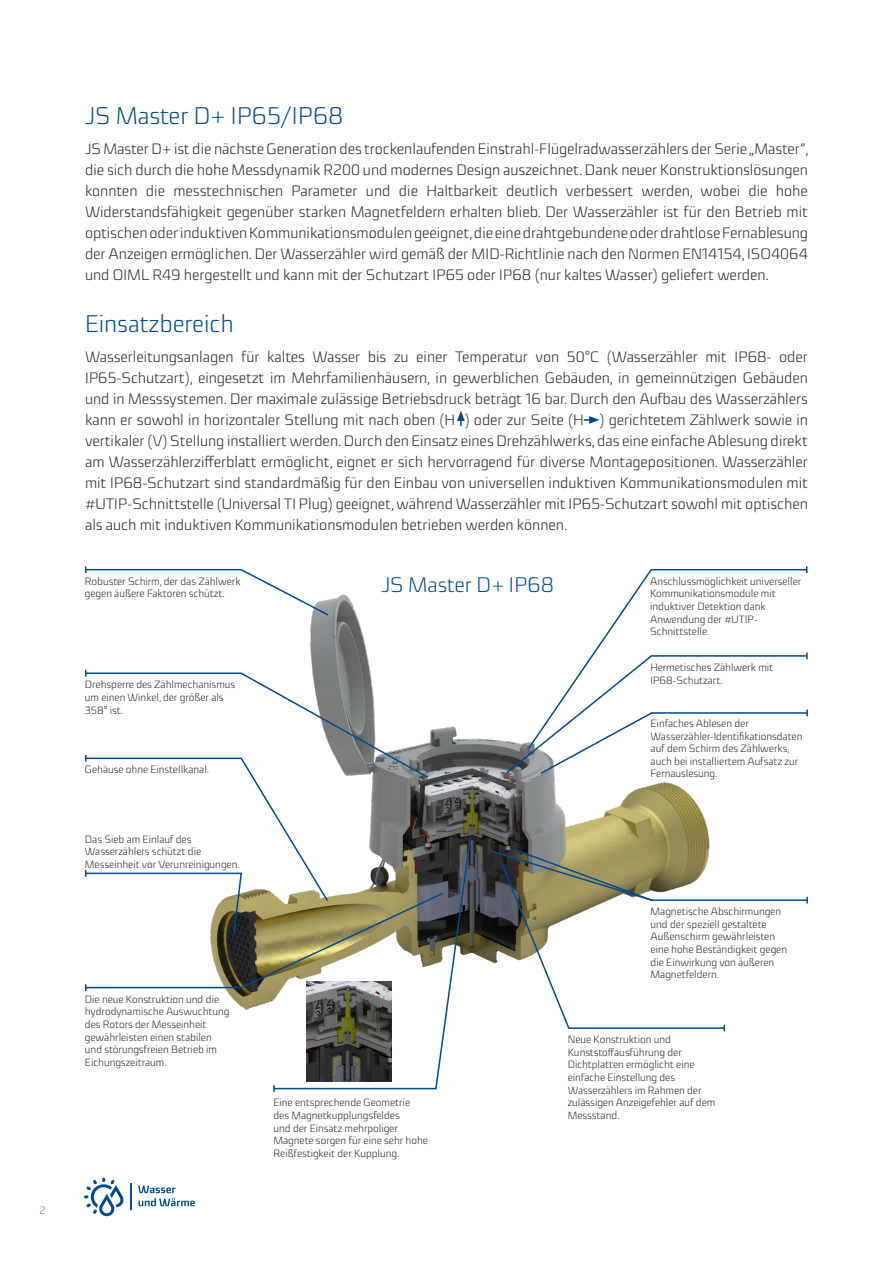
<style>
.page{position:relative;width:893px;height:1263px;background:#fff}
.page>*{position:absolute;margin:0;border:0;box-sizing:border-box;transform-origin:0 0}
.t1{font:300 24px "Sica";color:#01498e}
.t2{font:300 21px "Sica";color:#01498e}
.t3{font:300 15px/21px "Sica";color:#231f20;text-align:justify}
.t4{font:300 10.5px/12.6px "Sica";color:#231f20}
.t5{font:300 10.5px "Sica";color:#6c6d70}
</style>
<div class="page">
<svg style="left:84px;top:1177px;width:40px;height:39px"></svg>
<svg style="left:130px;top:1183px;width:1px;height:27px"></svg>
<svg style="left:138px;top:1185px;width:57px;height:21px"></svg>
<img style="left:227px;top:594px;width:483px;height:416px">
<svg style="left:457px;top:410px;width:8px;height:16px"></svg>
<svg style="left:584px;top:416px;width:16px;height:8px"></svg>
<svg style="left:85px;top:566px;width:245px;height:51px"></svg>
<svg style="left:273px;top:836px;width:199px;height:254px"></svg>
<svg style="left:273px;top:1085px;width:2px;height:7px"></svg>
<svg style="left:505px;top:652px;width:205px;height:123px"></svg>
<svg style="left:527px;top:568px;width:281px;height:182px"></svg>
<svg style="left:85px;top:670px;width:360px;height:321px"></svg>
<svg style="left:489px;top:847px;width:319px;height:184px"></svg>
<p class="t5" style="left:40px;top:1202px;width:8px">2</p>
<h1 class="t1" style="left:85px;top:99px;width:260px">JS Master D+ IP65/IP68</h1>
<p class="t3" style="left:85px;top:138px;width:725px">JS Master D+ ist die nächste Generation des trockenlaufenden Einstrahl-Flügelradwasserzählers der Serie „Master“, die sich durch die hohe Messdynamik R200 und modernes Design auszeichnet. Dank neuer Konstruktionslösungen konnten die messtechnischen Parameter und die Haltbarkeit deutlich verbessert werden, wobei die hohe Widerstandsfähigkeit gegenüber starken Magnetfeldern erhalten blieb. Der Wasserzähler ist für den Betrieb mit optischen oder induktiven Kommunikationsmodulen geeignet, die eine drahtgebundene oder drahtlose Fernablesung der Anzeigen ermöglichen. Der Wasserzähler wird gemäß der MID-Richtlinie nach den Normen EN14154, ISO4064 und OIML R49 hergestellt und kann mit der Schutzart IP65 oder IP68 (nur kaltes Wasser) geliefert werden.</p>
<h1 class="t1" style="left:85px;top:307px;width:150px">Einsatzbereich</h1>
<p class="t3" style="left:85px;top:346px;width:724px">Wasserleitungsanlagen für kaltes Wasser bis zu einer Temperatur von 50°C (Wasserzähler mit IP68- oder IP65-Schutzart), eingesetzt im Mehrfamilienhäusern, in gewerblichen Gebäuden, in gemeinnützigen Gebäuden und in Messsystemen. Der maximale zulässige Betriebsdruck beträgt 16 bar. Durch den Aufbau des Wasserzählers kann er sowohl in horizontaler Stellung mit nach oben (H ) oder zur Seite (H ) gerichtetem Zählwerk sowie in vertikaler (V) Stellung installiert werden. Durch den Einsatz eines Drehzählwerks, das eine einfache Ablesung direkt am Wasserzählerzifferblatt ermöglicht, eignet er sich hervorragend für diverse Montagepositionen. Wasserzähler mit IP68-Schutzart sind standardmäßig für den Einbau von universellen induktiven Kommunikationsmodulen mit #UTIP-Schnittstelle (Universal TI Plug) geeignet, während Wasserzähler mit IP65-Schutzart sowohl mit optischen als auch mit induktiven Kommunikationsmodulen betrieben werden können.</p>
<p class="t4" style="left:85px;top:575px;width:157px">Robuster Schirm, der das Zählwerk gegen äußere Faktoren schützt.</p>
<p class="t4" style="left:85px;top:678px;width:152px">Drehsperre des Zählmechanismus um einen Winkel, der größer als<br>358° ist.</p>
<p class="t4" style="left:85px;top:763px;width:126px">Gehäuse ohne Einstellkanal.</p>
<p class="t4" style="left:85px;top:832px;width:156px">Das Sieb am Einlauf des<br>Wasserzählers schützt die<br>Messeinheit vor Verunreinigungen.</p>
<p class="t4" style="left:85px;top:992px;width:146px">Die neue Konstruktion und die hydrodynamische Auswuchtung des Rotors der Messeinheit gewährleisten einen stabilen und störungsfreien Betrieb im<br>Eichungszeitraum.</p>
<h2 class="t2" style="left:381px;top:570px;width:174px">JS Master D+ IP68</h2>
<p class="t4" style="left:650px;top:575px;width:153px">Anschlussmöglichkeit universeller<br>Kommunikationsmodule mit induktiver Detektion dank<br>Anwendung der #UTIP-<br>Schnittstelle.</p>
<p class="t4" style="left:650px;top:661px;width:124px">Hermetisches Zählwerk mit<br>IP68‑Schutzart.</p>
<p class="t4" style="left:651px;top:717px;width:153px">Einfaches Ablesen der<br>Wasserzähler-Identifikationsdaten auf dem Schirm des Zählwerks, auch bei installiertem Aufsatz zur<br>Fernauslesung.</p>
<p class="t4" style="left:274px;top:1096px;width:156px">Eine entsprechende Geometrie des Magnetkupplungsfeldes<br>und der Einsatz mehrpoliger<br>Magnete sorgen für eine sehr hohe<br>Reißfestigkeit der Kupplung.</p>
<p class="t4" style="left:651px;top:905px;width:138px">Magnetische Abschirmungen und der speziell gestaltete<br>Außenschirm gewährleisten eine hohe Beständigkeit gegen die Einwirkung von äußeren<br>Magnetfeldern.</p>
<p class="t4" style="left:568px;top:1033px;width:149px">Neue Konstruktion und<br>Kunststoffausführung der<br>Dichtplatten ermöglicht eine einfache Einstellung des<br>Wasserzählers im Rahmen der zulässigen Anzeigefehler auf dem<br>Messstand.</p>
</div>
